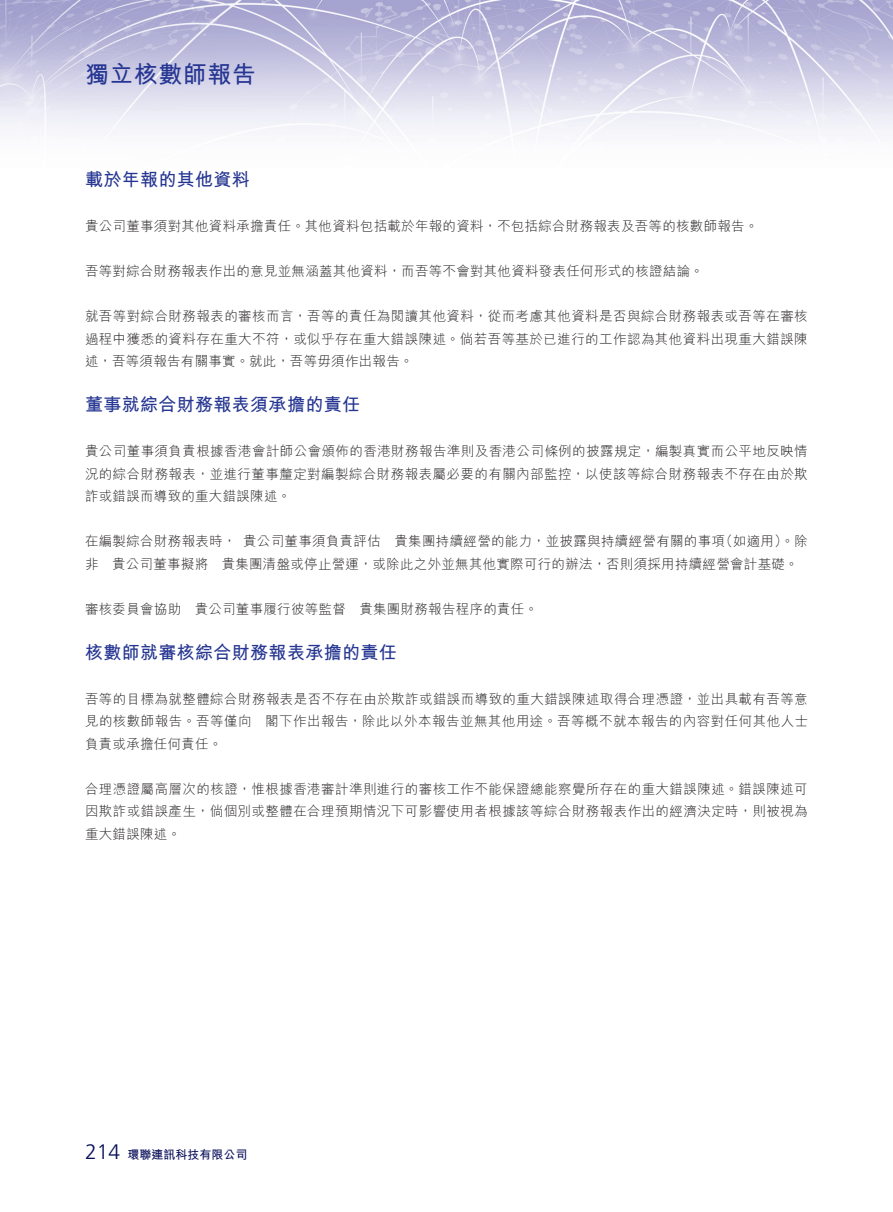
<style>
.page{position:relative;width:893px;height:1212px;background:#fff}
.page>*{position:absolute;margin:0;border:0;box-sizing:border-box;transform-origin:0 0}
.t1{font:700 24px "M Hei HK";letter-spacing:.02em;color:#263692}
._01_H1{font:700 18px "M Hei HK";letter-spacing:.02em;color:#263692}
._00_txt{font:300 13.5px/22.5px "M Hei HK";letter-spacing:.02em;color:#231f20;text-align:justify}
.t2{font:700 12px "M Hei HK";color:#090e59}
.s1{font-family:"Frutiger LT Std";font-weight:300;font-size:21px}
</style>
<div class="page">
<img style="left:0;top:0;width:893px;height:134px">
<h1 class="t1" style="left:85px;top:57px;width:172px">獨立核數師報告</h1>
<p class="_01_H1" style="left:85px;top:166px;width:166px">載於年報的其他資料</p>
<p class="_00_txt" style="left:85px;top:215px;width:675px">貴公司董事須對其他資料承擔責任。其他資料包括載於年報的資料，不包括綜合財務報表及吾等的核數師報告。</p>
<p class="_00_txt" style="left:85px;top:260px;width:620px">吾等對綜合財務報表作出的意見並無涵蓋其他資料，而吾等不會對其他資料發表任何形式的核證結論。</p>
<p class="_00_txt" style="left:85px;top:305px;width:724px">就吾等對綜合財務報表的審核而言，吾等的責任為閱讀其他資料，從而考慮其他資料是否與綜合財務報表或吾等在審核過程中獲悉的資料存在重大不符，或似乎存在重大錯誤陳述。倘若吾等基於已進行的工作認為其他資料出現重大錯誤陳述，吾等須報告有關事實。就此，吾等毋須作出報告。</p>
<p class="_01_H1" style="left:85px;top:391px;width:277px">董事就綜合財務報表須承擔的責任</p>
<p class="_00_txt" style="left:85px;top:440px;width:724px">貴公司董事須負責根據香港會計師公會頒佈的香港財務報告準則及香港公司條例的披露規定，編製真實而公平地反映情況的綜合財務報表，並進行董事釐定對編製綜合財務報表屬必要的有關內部監控，以使該等綜合財務報表不存在由於欺詐或錯誤而導致的重大錯誤陳述。</p>
<p class="_00_txt" style="left:85px;top:530px;width:724px">在編製綜合財務報表時，貴公司董事須負責評估 貴集團持續經營的能力，並披露與持續經營有關的事項（如適用）。除非 貴公司董事擬將 貴集團清盤或停止營運，或除此之外並無其他實際可行的辦法，否則須採用持續經營會計基礎。</p>
<p class="_00_txt" style="left:85px;top:597px;width:454px">審核委員會協助 貴公司董事履行彼等監督 貴集團財務報告程序的責任。</p>
<p class="_01_H1" style="left:85px;top:639px;width:313px">核數師就審核綜合財務報表承擔的責任</p>
<p class="_00_txt" style="left:85px;top:687px;width:725px">吾等的目標為就整體綜合財務報表是否不存在由於欺詐或錯誤而導致的重大錯誤陳述取得合理憑證，並出具載有吾等意見的核數師報告。吾等僅向 閣下作出報告，除此以外本報告並無其他用途。吾等概不就本報告的內容對任何其他人士負責或承擔任何責任。</p>
<p class="_00_txt" style="left:85px;top:777px;width:724px">合理憑證屬高層次的核證，惟根據香港審計準則進行的審核工作不能保證總能察覺所存在的重大錯誤陳述。錯誤陳述可因欺詐或錯誤產生，倘個別或整體在合理預期情況下可影響使用者根據該等綜合財務報表作出的經濟決定時，則被視為重大錯誤陳述。</p>
<p class="t2" style="left:85px;top:1145px;width:164px"><span class="s1">214</span> 環聯連訊科技有限公司</p>
</div>
